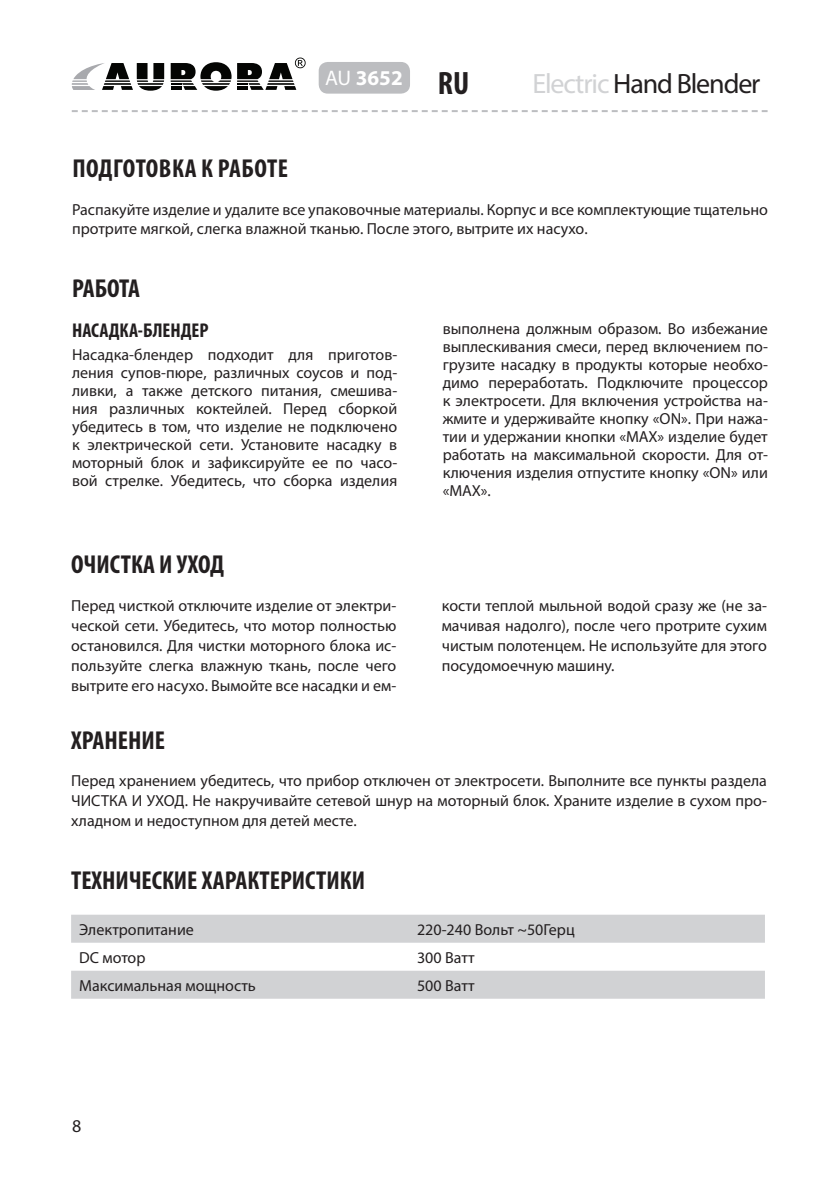
<style>
.page{position:relative;width:840px;height:1191px;background:#fff}
.page>*{position:absolute;margin:0;border:0;box-sizing:border-box;transform-origin:0 0}
.t1{font:28px "Myriad Pro";letter-spacing:-.04em;color:#231f20}
.t2{font:700 condensed 26px "Myriad Pro";color:#231f20}
.t3{font:700 condensed 26px "Myriad Pro";letter-spacing:.02em;color:#231f20}
.t4{font:700 21.2px "Myriad Pro";color:#fff}
.t5{font:700 condensed 20px "Myriad Pro";color:#231f20}
.t6{font:18px "Myriad Pro";color:#231f20}
.t7{font:16px/18px "Myriad Pro";color:#231f20;text-align:justify}
.s1{font-weight:400}
.s2{font-stretch:condensed;font-size:32.4px;color:#231f20}
.s3{color:#d1d2d4}
</style>
<div class="page">
<svg style="left:170px;top:62px;width:61px;height:29px"></svg>
<svg style="left:72px;top:63px;width:92px;height:28px"></svg>
<svg style="left:237px;top:58px;width:68px;height:32px"></svg>
<div style="left:318px;top:62px;width:92px;height:32px;background:#bcbdc0;border-radius:9px"></div>
<svg style="left:72px;top:110px;width:695px;height:2px"></svg>
<svg style="left:71px;top:914px;width:693px;height:84px;fill:#d1d2d4"></svg>
<h3 class="t4" style="left:325px;top:64px;width:145px"><span class="s1">AU</span> 3652 <span class="s2">RU</span></h3>
<h1 class="t1" style="left:532px;top:66px;width:229px"><span class="s3">Electric</span> Hand Blender</h1>
<h2 class="t3" style="left:72px;top:152px;width:217px">ПОДГОТОВКА К РАБОТЕ</h2>
<p class="t7" style="left:72px;top:200px;width:697px;line-height:18.6px">Распакуйте изделие и удалите все упаковочные материалы. Корпус и все комплектующие тщательно протрите мягкой, слегка влажной тканью. После этого, вытрите их насухо.</p>
<h2 class="t2" style="left:72px;top:272px;width:69px">РАБОТА</h2>
<p class="t5" style="left:72px;top:317px;width:138px">НАСАДКА-БЛЕНДЕР</p>
<p class="t7" style="left:72px;top:346px;width:326px">Насадка-блендер подходит для приготов&shy;ления супов-пюре, различных соусов и под&shy;ливки, а также детского питания, смешива&shy;ния различных коктейлей. Перед сборкой убедитесь в том, что изделие не подключено к электрической сети. Установите насадку в моторный блок и зафиксируйте ее по часо&shy;вой стрелке. Убедитесь, что сборка изделия</p>
<h2 class="t2" style="left:71px;top:548px;width:154px">ОЧИСТКА И УХОД</h2>
<p class="t7" style="left:442px;top:319px;width:326px">выполнена должным образом. Во избежание выплескивания смеси, перед включением по&shy;грузите насадку в продукты которые необхо&shy;димо переработать. Подключите процессор к электросети. Для включения устройства на&shy;жмите и удерживайте кнопку «ON». При нажа&shy;тии и удержании кнопки «MAX» изделие будет работать на максимальной скорости. Для от&shy;ключения изделия отпустите кнопку «ON» или «MAX».</p>
<p class="t7" style="left:71px;top:595px;width:326px;line-height:20px">Перед чисткой отключите изделие от электри&shy;ческой сети. Убедитесь, что мотор полностью остановился. Для чистки моторного блока ис&shy;пользуйте слегка влажную ткань, после чего вытрите его насухо. Вымойте все насадки и ем-</p>
<p class="t7" style="left:441px;top:595px;width:326px;line-height:20px">кости теплой мыльной водой сразу же (не за&shy;мачивая надолго), после чего протрите сухим чистым полотенцем. Не используйте для этого посудомоечную машину.</p>
<h2 class="t2" style="left:71px;top:724px;width:95px">ХРАНЕНИЕ</h2>
<p class="t7" style="left:71px;top:770px;width:697px;line-height:20px">Перед хранением убедитесь, что прибор отключен от электросети. Выполните все пункты раздела ЧИСТКА И УХОД. Не накручивайте сетевой шнур на моторный блок. Храните изделие в сухом про&shy;хладном и недоступном для детей месте.</p>
<h2 class="t2" style="left:71px;top:864px;width:295px">ТЕХНИЧЕСКИЕ ХАРАКТЕРИСТИКИ</h2>
<p class="t7" style="left:79px;top:920px;width:116px">Электропитание</p>
<p class="t7" style="left:417px;top:920px;width:159px">220-240 Вольт ~50Герц</p>
<p class="t7" style="left:79px;top:948px;width:68px">DC мотор</p>
<p class="t7" style="left:417px;top:948px;width:59px">300 Ватт</p>
<p class="t7" style="left:79px;top:976px;width:178px">Максимальная мощность</p>
<p class="t7" style="left:417px;top:976px;width:59px">500 Ватт</p>
<p class="t6" style="left:72px;top:1115px;width:11px">8</p>
</div>
